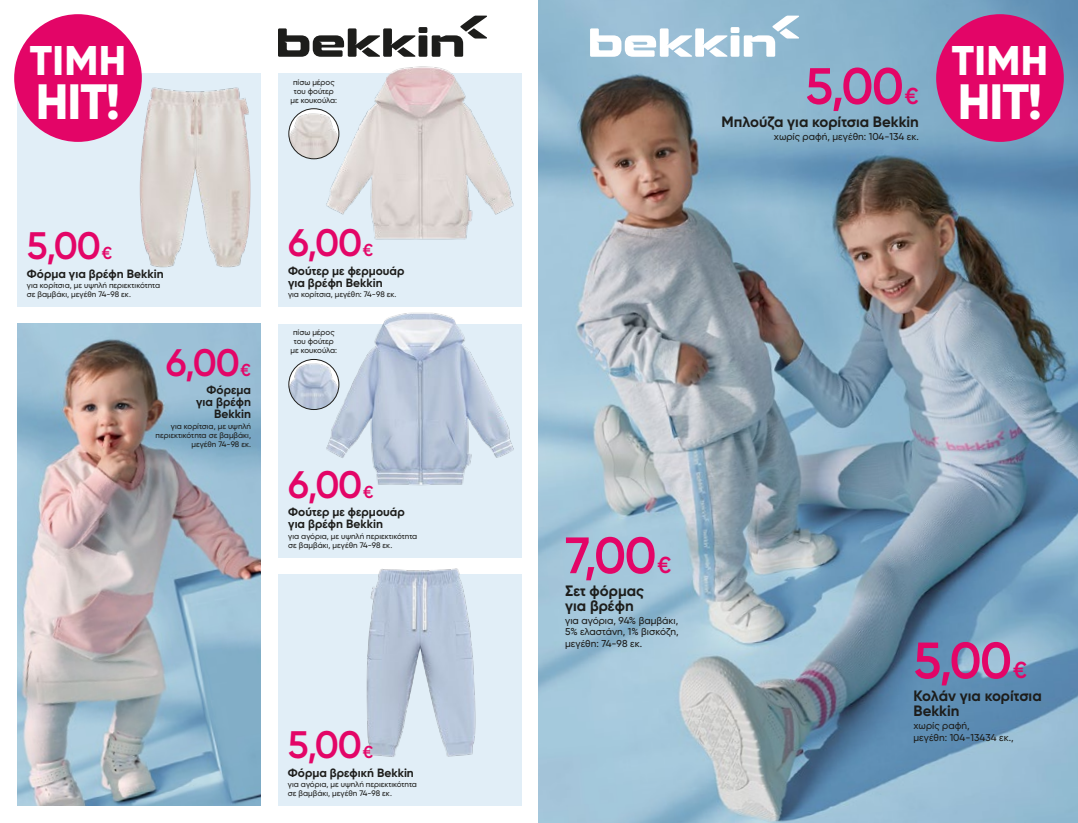
<style>
.page{position:relative;width:1078px;height:823px;background:#fff}
.page>*{position:absolute;margin:0;border:0;box-sizing:border-box;transform-origin:0 0}
.t1{font:600 51px "Gilroy";color:#e30567}
.t2{font:800 49.5px "Gilroy";letter-spacing:-.02em;color:#fff}
.t3{font:800 41.4px "Gilroy";letter-spacing:.01em;color:#fff}
.t4{font:600 38.2px "Gilroy";letter-spacing:-.035em;color:#e30567}
.t5{font:700 15px/15px "Gilroy";color:#1d1d1b}
.t6{font:700 12px/12px "Gilroy";color:#1d1d1b}
.t7{font:500 10px/11.2px "Gilroy";color:#1d1d1b}
.t8{font:500 8px/9px "Gilroy";color:#1d1d1b}
.s1{font-size:17.2px}
.s2{font-size:23px}
</style>
<div class="page">
<div style="left:278px;top:574px;width:244px;height:231px;background:#e1eef7"></div>
<div style="left:17px;top:74px;width:244px;height:233px;background:#e1eef7"></div>
<div style="left:278px;top:74px;width:244px;height:233px;background:#e1eef7"></div>
<div style="left:278px;top:324px;width:244px;height:233px;background:#e1eef7"></div>
<img style="left:332px;top:557px;width:177px;height:200px">
<img style="left:113px;top:86px;width:138px;height:182px">
<img style="left:307px;top:312px;width:207px;height:174px">
<img style="left:307px;top:27px;width:215px;height:213px">
<img style="left:539px;top:0;width:538px;height:822px">
<img style="left:17px;top:324px;width:244px;height:481px">
<div style="left:14px;top:14px;width:128px;height:128px;background:#e30567;border-radius:50%"></div>
<div style="left:935px;top:14px;width:128px;height:128px;background:#e30567;border-radius:50%"></div>
<img style="left:289px;top:109px;width:50px;height:50px;border-radius:25px">
<div style="left:288px;top:108px;width:51px;height:51px;border:1px solid #1d1d1b;border-radius:50%"></div>
<img style="left:289px;top:359px;width:50px;height:50px;border-radius:25px">
<div style="left:288px;top:359px;width:51px;height:51px;border:1px solid #1d1d1b;border-radius:50%"></div>
<div style="left:730px;top:27px;width:9px;height:6px;background:#fff"></div>
<svg style="left:590px;top:28px;width:137px;height:29px"></svg>
<div style="left:730px;top:35px;width:9px;height:22px;background:#fff"></div>
<svg style="left:743px;top:16px;width:55px;height:41px"></svg>
<div style="left:418px;top:27px;width:9px;height:6px;background:#1d1d1b"></div>
<svg style="left:278px;top:28px;width:137px;height:29px"></svg>
<div style="left:418px;top:35px;width:9px;height:22px;background:#1d1d1b"></div>
<svg style="left:431px;top:16px;width:56px;height:41px"></svg>
<h3 class="t3" style="left:30px;top:34px;width:98px">TIMH</h3>
<h2 class="t2" style="left:36px;top:70px;width:86px">HIT!</h2>
<p class="t8" style="left:290px;top:78px;width:48px;text-align:center">πίσω μέρος του φούτερ με κουκούλα:</p>
<h3 class="t4" style="left:27px;top:222px;width:87px">5,00<span class="s1">€</span></h3>
<h3 class="t4" style="left:288px;top:219px;width:87px">6,00<span class="s1">€</span></h3>
<h3 class="t6" style="left:288px;top:264px;width:118px">Φούτερ με φερμουάρ για βρέφη Bekkin</h3>
<p class="t8" style="left:288px;top:289px;width:110px">για κορίτσια, μεγέθη: 74-98 εκ.</p>
<h3 class="t6" style="left:27px;top:267px;width:138px">Φόρμα για βρέφη Bekkin</h3>
<p class="t8" style="left:27px;top:280px;width:135px">για κορίτσια, με υψηλή περιεκτικότητα σε βαμβάκι, μεγέθη 74-98 εκ.</p>
<h3 class="t4" style="left:166px;top:338px;width:87px">6,00<span class="s1">€</span></h3>
<h3 class="t6" style="left:196px;top:383px;width:56px;text-align:right">Φόρεμα για βρέφη<br>Bekkin</h3>
<p class="t8" style="left:156px;top:421px;width:97px;text-align:right">για κορίτσια, με υψηλή περιεκτικότητα σε βαμβάκι, μεγέθη 74-98 εκ.</p>
<p class="t8" style="left:290px;top:327px;width:48px;text-align:center">πίσω μέρος του φούτερ με κουκούλα:</p>
<h3 class="t4" style="left:288px;top:460px;width:87px">6,00<span class="s1">€</span></h3>
<h3 class="t6" style="left:288px;top:505px;width:118px">Φούτερ με φερμουάρ για βρέφη Bekkin</h3>
<p class="t8" style="left:288px;top:531px;width:130px">για αγόρια, με υψηλή περιεκτικότητα σε βαμβάκι, μεγέθη 74-98 εκ.</p>
<h3 class="t4" style="left:288px;top:720px;width:87px">5,00<span class="s1">€</span></h3>
<h3 class="t6" style="left:288px;top:765px;width:127px">Φόρμα βρεφική Bekkin</h3>
<p class="t8" style="left:288px;top:779px;width:130px">για αγόρια, με υψηλή περιεκτικότητα σε βαμβάκι, μεγέθη 74-98 εκ.</p>
<h1 class="t1" style="left:805px;top:54px;width:115px">5,00<span class="s2">€</span></h1>
<h3 class="t5" style="left:721px;top:114px;width:199px">Μπλούζα για κορίτσια Bekkin</h3>
<p class="t7" style="left:773px;top:131px;width:147px">χωρίς ραφή, μεγέθη: 104-134 εκ.</p>
<h3 class="t3" style="left:951px;top:34px;width:98px">TIMH</h3>
<h2 class="t2" style="left:957px;top:70px;width:86px">HIT!</h2>
<h1 class="t1" style="left:565px;top:523px;width:108px">7,00<span class="s2">€</span></h1>
<h3 class="t5" style="left:565px;top:583px;width:80px">Σετ φόρμας για βρέφη</h3>
<p class="t7" style="left:565px;top:614px;width:115px;text-align:justify">για αγόρια, 94% βαμβάκι, 5% ελαστάνη, 1% βισκόζη, μεγέθη: 74-98 εκ.</p>
<h1 class="t1" style="left:913px;top:628px;width:115px">5,00<span class="s2">€</span></h1>
<h3 class="t5" style="left:913px;top:688px;width:130px">Κολάν για κορίτσια<br>Bekkin</h3>
<p class="t7" style="left:913px;top:719px;width:102px">χωρίς ραφή,<br>μεγέθη: 104-13434 εκ.,</p>
</div>
